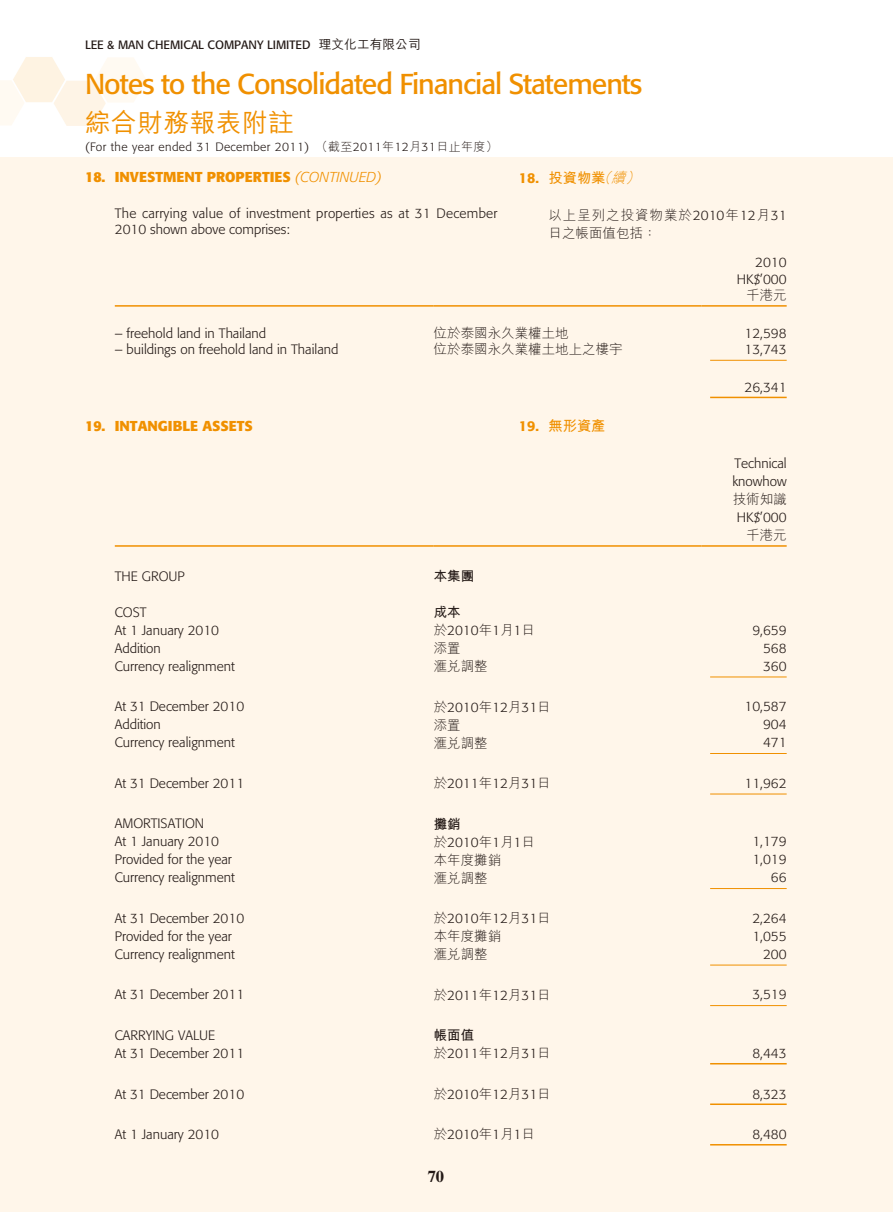
<style>
.page{position:relative;width:893px;height:1212px;background:#fff}
.page>*{position:absolute;margin:0;border:0;box-sizing:border-box;transform-origin:0 0}
.t1{font:28.5px "Formata";letter-spacing:-.035em;color:#f09000}
.t2{font:25.5px "M Hei HK Medium E Ten B5 H";letter-spacing:.03em;color:#f09000}
.t3{font:700 16.5px "Times LT Std";color:#231916}
.t4{font:700 14.25px "Formata";color:#f09000}
.t5{font:14.25px "M Hei HK Bold E Ten B5 H";color:#f09000}
.t6{font:300 13.5px/16.5px "Formata";color:#231916;text-align:right}
.t7{font:300 13.5px/16.5px "Formata";letter-spacing:.02em;color:#231916}
.t8{font:13.5px "M Hei HK Light E Ten B5 H";color:#231916}
.t9{font:13.5px/18.8px "M Hei HK Light E Ten B5 H";letter-spacing:.07em;color:#231916}
.t10{font:13.5px "M Hei HK Bold E Ten B5 H";color:#231916}
.t11{font:300 12px "Formata";letter-spacing:.03em;color:#231916}
.t12{font:12px "Formata";color:#231916}
.s1{font-family:"M Hei HK Medium E Ten B5 H";font-size:12.75px}
.s2{font-family:"M Hei HK Light E Ten B5 H";font-weight:400}
.s3{font-weight:300;font-style:italic}
.s4{font-family:"Formata";font-weight:500}
.s5{font-family:"M Hei HK Light E Ten B5 H";font-style:italic}
.s6{font-family:"Formata";font-weight:300}
</style>
<div class="page">
<div style="left:0;top:157px;width:893px;height:1055px;background:#fff6ea"></div>
<svg style="left:0;top:57px;width:146px;height:69px"></svg>
<hr style="left:115px;top:305px;width:319px;height:2px;background:#f09000">
<hr style="left:434px;top:305px;width:268px;height:2px;background:#f09000">
<hr style="left:702px;top:305px;width:85px;height:2px;background:#f09000">
<hr style="left:710px;top:360px;width:77px;height:1px;background:#f09000">
<hr style="left:710px;top:397px;width:77px;height:1px;background:#f09000">
<hr style="left:115px;top:545px;width:319px;height:2px;background:#f09000">
<hr style="left:434px;top:545px;width:268px;height:2px;background:#f09000">
<hr style="left:702px;top:545px;width:85px;height:2px;background:#f09000">
<hr style="left:710px;top:676px;width:77px;height:1px;background:#f09000">
<hr style="left:710px;top:753px;width:77px;height:1px;background:#f09000">
<hr style="left:710px;top:794px;width:77px;height:1px;background:#f09000">
<hr style="left:710px;top:888px;width:77px;height:1px;background:#f09000">
<hr style="left:710px;top:965px;width:77px;height:1px;background:#f09000">
<hr style="left:710px;top:1005px;width:77px;height:1px;background:#f09000">
<hr style="left:710px;top:1063px;width:77px;height:1px;background:#f09000">
<hr style="left:710px;top:1103px;width:77px;height:2px;background:#f09000">
<hr style="left:710px;top:1144px;width:77px;height:1px;background:#f09000">
<p class="t12" style="left:85px;top:39px;width:337px">LEE &amp; MAN CHEMICAL COMPANY LIMITED <span class="s1">理文化工有限公司</span></p>
<h1 class="t1" style="left:85px;top:71px;width:559px">Notes to the Consolidated Financial Statements</h1>
<h2 class="t2" style="left:85px;top:112px;width:210px">綜合財務報表附註</h2>
<p class="t11" style="left:85px;top:141px;width:414px">(For the year ended 31 December 2011) <span class="s2">（截至</span>2011<span class="s2">年</span>12<span class="s2">月</span>31<span class="s2">日止年度）</span></p>
<p class="t4" style="left:85px;top:171px;width:298px">18. INVESTMENT PROPERTIES <span class="s3">(CONTINUED)</span></p>
<p class="t7" style="left:115px;top:206px;width:384px">The carrying value of investment properties as at 31 December<br>2010 shown above comprises:</p>
<p class="t5" style="left:519px;top:172px;width:126px"><span class="s4">18.</span> 投資物業<span class="s5">（續）</span></p>
<p class="t9" style="left:549px;top:207px;width:240px">以上呈列之投資物業於<span class="s6">2010</span>年<span class="s6">12</span>月<span class="s6">31</span>日之帳面值包括：</p>
<p class="t6" style="left:737px;top:255px;width:51px">2010<br>HK$’000</p>
<p class="t8" style="left:746px;top:290px;width:42px">千港元</p>
<p class="t6" style="left:115px;top:326px;width:153px">– freehold land in Thailand</p>
<p class="t8" style="left:434px;top:328px;width:136px">位於泰國永久業權土地</p>
<p class="t6" style="left:744px;top:326px;width:44px">12,598</p>
<p class="t6" style="left:115px;top:342px;width:225px">– buildings on freehold land in Thailand</p>
<p class="t8" style="left:434px;top:344px;width:190px">位於泰國永久業權土地上之樓宇</p>
<p class="t6" style="left:744px;top:342px;width:44px">13,743</p>
<p class="t6" style="left:744px;top:380px;width:44px">26,341</p>
<p class="t4" style="left:85px;top:420px;width:169px">19. INTANGIBLE ASSETS</p>
<p class="t6" style="left:732px;top:455px;width:56px;line-height:18px;text-align:left">Technical knowhow</p>
<p class="t8" style="left:733px;top:494px;width:55px">技術知識</p>
<p class="t6" style="left:737px;top:510px;width:51px">HK$’000</p>
<p class="t8" style="left:746px;top:530px;width:42px">千港元</p>
<p class="t6" style="left:115px;top:569px;width:72px">THE GROUP</p>
<p class="t10" style="left:434px;top:571px;width:42px">本集團</p>
<p class="t6" style="left:115px;top:605px;width:33px">COST</p>
<p class="t10" style="left:434px;top:607px;width:28px">成本</p>
<p class="t6" style="left:115px;top:623px;width:106px">At 1 January 2010</p>
<p class="t6" style="left:434px;top:623px;width:103px"><span class="s2">於</span>2010<span class="s2">年</span>1<span class="s2">月</span>1<span class="s2">日</span></p>
<p class="t6" style="left:752px;top:623px;width:36px">9,659</p>
<p class="t6" style="left:115px;top:641px;width:48px">Addition</p>
<p class="t8" style="left:434px;top:643px;width:28px">添置</p>
<p class="t6" style="left:763px;top:641px;width:25px">568</p>
<p class="t6" style="left:115px;top:659px;width:121px">Currency realignment</p>
<p class="t8" style="left:434px;top:661px;width:55px">滙兌調整</p>
<p class="t6" style="left:763px;top:659px;width:25px">360</p>
<p class="t6" style="left:115px;top:699px;width:131px">At 31 December 2010</p>
<p class="t6" style="left:434px;top:700px;width:118px"><span class="s2">於</span>2010<span class="s2">年</span>12<span class="s2">月</span>31<span class="s2">日</span></p>
<p class="t6" style="left:744px;top:699px;width:44px">10,587</p>
<p class="t6" style="left:115px;top:717px;width:48px">Addition</p>
<p class="t8" style="left:434px;top:719px;width:28px">添置</p>
<p class="t6" style="left:763px;top:717px;width:25px">904</p>
<p class="t6" style="left:115px;top:735px;width:121px">Currency realignment</p>
<p class="t8" style="left:434px;top:737px;width:55px">滙兌調整</p>
<p class="t6" style="left:763px;top:735px;width:25px">471</p>
<p class="t6" style="left:115px;top:776px;width:131px">At 31 December 2011</p>
<p class="t6" style="left:434px;top:776px;width:118px"><span class="s2">於</span>2011<span class="s2">年</span>12<span class="s2">月</span>31<span class="s2">日</span></p>
<p class="t6" style="left:744px;top:776px;width:44px">11,962</p>
<p class="t6" style="left:115px;top:816px;width:91px">AMORTISATION</p>
<p class="t10" style="left:434px;top:818px;width:28px">攤銷</p>
<p class="t6" style="left:115px;top:834px;width:106px">At 1 January 2010</p>
<p class="t6" style="left:434px;top:835px;width:103px"><span class="s2">於</span>2010<span class="s2">年</span>1<span class="s2">月</span>1<span class="s2">日</span></p>
<p class="t6" style="left:752px;top:834px;width:36px">1,179</p>
<p class="t6" style="left:115px;top:852px;width:119px">Provided for the year</p>
<p class="t8" style="left:434px;top:854px;width:69px">本年度攤銷</p>
<p class="t6" style="left:752px;top:852px;width:36px">1,019</p>
<p class="t6" style="left:115px;top:870px;width:121px">Currency realignment</p>
<p class="t8" style="left:434px;top:872px;width:55px">滙兌調整</p>
<p class="t6" style="left:771px;top:870px;width:17px">66</p>
<p class="t6" style="left:115px;top:911px;width:131px">At 31 December 2010</p>
<p class="t6" style="left:434px;top:911px;width:118px"><span class="s2">於</span>2010<span class="s2">年</span>12<span class="s2">月</span>31<span class="s2">日</span></p>
<p class="t6" style="left:752px;top:911px;width:36px">2,264</p>
<p class="t6" style="left:115px;top:929px;width:119px">Provided for the year</p>
<p class="t8" style="left:434px;top:931px;width:69px">本年度攤銷</p>
<p class="t6" style="left:752px;top:929px;width:36px">1,055</p>
<p class="t6" style="left:115px;top:947px;width:121px">Currency realignment</p>
<p class="t8" style="left:434px;top:949px;width:55px">滙兌調整</p>
<p class="t6" style="left:763px;top:947px;width:25px">200</p>
<p class="t6" style="left:115px;top:987px;width:131px">At 31 December 2011</p>
<p class="t6" style="left:434px;top:988px;width:118px"><span class="s2">於</span>2011<span class="s2">年</span>12<span class="s2">月</span>31<span class="s2">日</span></p>
<p class="t6" style="left:752px;top:987px;width:36px">3,519</p>
<p class="t6" style="left:115px;top:1028px;width:102px">CARRYING VALUE</p>
<p class="t10" style="left:434px;top:1030px;width:42px">帳面值</p>
<p class="t6" style="left:115px;top:1046px;width:131px">At 31 December 2011</p>
<p class="t6" style="left:434px;top:1046px;width:118px"><span class="s2">於</span>2011<span class="s2">年</span>12<span class="s2">月</span>31<span class="s2">日</span></p>
<p class="t6" style="left:752px;top:1046px;width:36px">8,443</p>
<p class="t6" style="left:115px;top:1086px;width:131px">At 31 December 2010</p>
<p class="t6" style="left:434px;top:1087px;width:118px"><span class="s2">於</span>2010<span class="s2">年</span>12<span class="s2">月</span>31<span class="s2">日</span></p>
<p class="t6" style="left:752px;top:1086px;width:36px">8,323</p>
<p class="t6" style="left:115px;top:1127px;width:106px">At 1 January 2010</p>
<p class="t6" style="left:434px;top:1127px;width:103px"><span class="s2">於</span>2010<span class="s2">年</span>1<span class="s2">月</span>1<span class="s2">日</span></p>
<p class="t6" style="left:752px;top:1127px;width:36px">8,480</p>
<p class="t5" style="left:519px;top:420px;width:88px"><span class="s4">19.</span> 無形資產</p>
<p class="t3" style="left:428px;top:1170px;width:18px">70</p>
</div>
